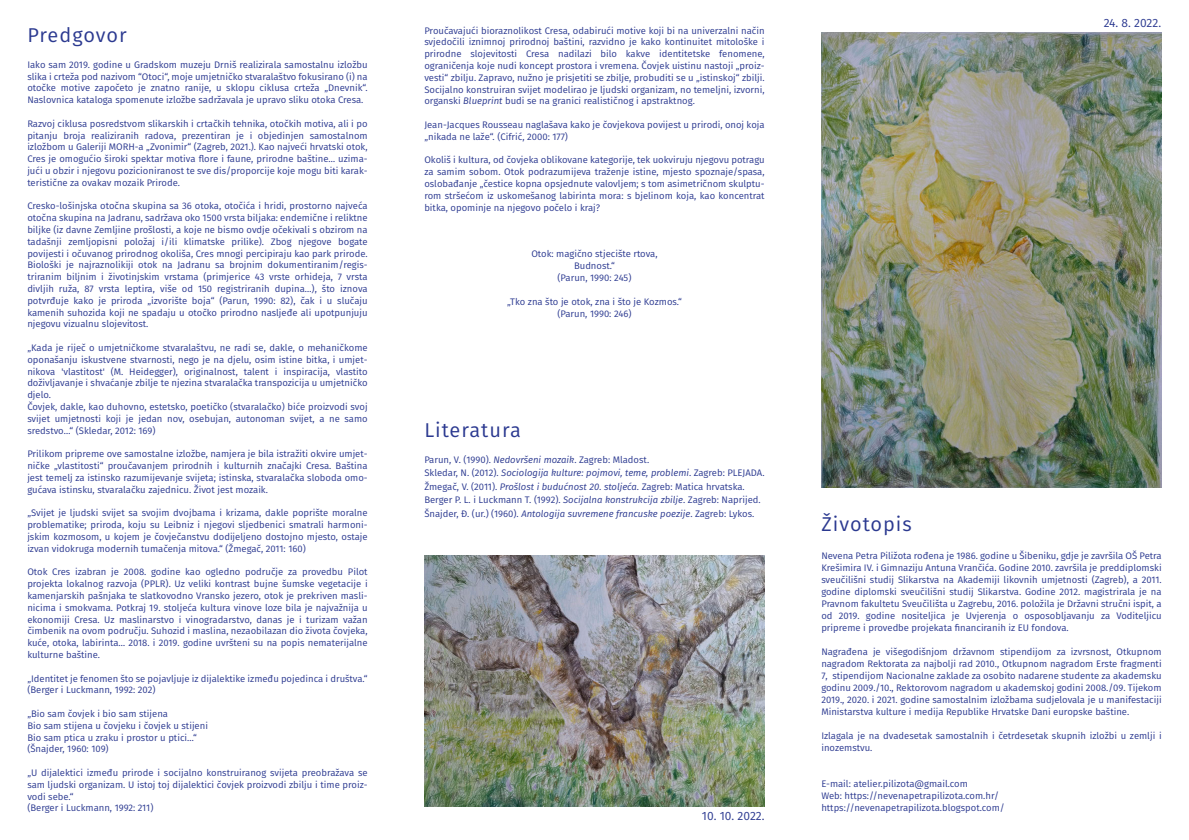
<style>
.page{position:relative;width:1189px;height:840px;background:#fff}
.page>*{position:absolute;margin:0;border:0;box-sizing:border-box;transform-origin:0 0}
.t1{font:20px "Fira Sans";letter-spacing:.05em;color:#2b3990}
.t2{font:12px "Fira Sans";color:#2b3990}
.t3{font:9.5px/11.8px "Fira Sans";color:#2b3990;text-align:justify}
.s1{font-style:italic}
</style>
<div class="page">
<img style="left:424px;top:555px;width:340px;height:252px">
<img style="left:821px;top:32px;width:340px;height:455px">
<h1 class="t1" style="left:27px;top:20px;width:101px">Predgovor</h1>
<p class="t3" style="left:27px;top:58px;width:342px">Iako sam 2019. godine u Gradskom muzeju Drniš realizirala samostalnu izložbu slika i crteža pod nazivom “Otoci“, moje umjetničko stvaralaštvo fokusirano (i) na otočke motive započeto je znatno ranije, u sklopu ciklusa crteža „Dnevnik“.<br>Naslovnica kataloga spomenute izložbe sadržavala je upravo sliku otoka Cresa.</p>
<p class="t3" style="left:27px;top:117px;width:342px">Razvoj ciklusa posredstvom slikarskih i crtačkih tehnika, otočkih motiva, ali i po pitanju broja realiziranih radova, prezentiran je i objedinjen samostalnom izložbom u Galeriji MORH-a „Zvonimir“ (Zagreb, 2021.). Kao najveći hrvatski otok, Cres je omogućio široki spektar motiva flore i faune, prirodne baštine… uzima&shy;jući u obzir i njegovu pozicioniranost te sve dis/proporcije koje mogu biti karak&shy;teristične za ovakav mozaik Prirode.</p>
<p class="t3" style="left:27px;top:200px;width:342px">Cresko-lošinjska otočna skupina sa 36 otoka, otočića i hridi, prostorno najveća otočna skupina na Jadranu, sadržava oko 1500 vrsta biljaka: endemične i reliktne biljke (iz davne Zemljine prošlosti, a koje ne bismo ovdje očekivali s obzirom na tadašnji zemljopisni položaj i/ili klimatske prilike). Zbog njegove bogate povijesti i očuvanog prirodnog okoliša, Cres mnogi percipiraju kao park prirode.<br>Biološki je najraznolikiji otok na Jadranu sa brojnim dokumentiranim/regis&shy;triranim biljnim i životinjskim vrstama (primjerice 43 vrste orhideja, 7 vrsta divljih ruža, 87 vrsta leptira, više od 150 registriranih dupina…), što iznova potvrđuje kako je priroda „izvorište boja“ (Parun, 1990: 82), čak i u slučaju kamenih suhozida koji ne spadaju u otočko prirodno nasljeđe ali upotpunjuju njegovu vizualnu slojevitost.</p>
<p class="t3" style="left:27px;top:342px;width:342px;text-align:left">„Kada je riječ o umjetničkome stvaralaštvu, ne radi se, dakle, o mehaničkome oponašanju iskustvene stvarnosti, nego je na djelu, osim istine bitka, i umjet&shy;nikova 'vlastitost' (M. Heidegger), originalnost, talent i inspiracija, vlastito doživljavanje i shvaćanje zbilje te njezina stvaralačka transpozicija u umjetničko djelo.<br>Čovjek, dakle, kao duhovno, estetsko, poetičko (stvaralačko) biće proizvodi svoj svijet umjetnosti koji je jedan nov, osebujan, autonoman svijet, a ne samo sredstvo…“ (Skledar, 2012: 169)</p>
<p class="t3" style="left:27px;top:448px;width:342px">Prilikom pripreme ove samostalne izložbe, namjera je bila istražiti okvire umjet&shy;ničke „vlastitosti“ proučavanjem prirodnih i kulturnih značajki Cresa. Baština jest temelj za istinsko razumijevanje svijeta; istinska, stvaralačka sloboda omo&shy;gućava istinsku, stvaralačku zajednicu. Život jest mozaik.</p>
<p class="t3" style="left:27px;top:507px;width:342px">„Svijet je ljudski svijet sa svojim dvojbama i krizama, dakle poprište moralne problematike; priroda, koju su Leibniz i njegovi sljedbenici smatrali harmoni&shy;jskim kozmosom, u kojem je čovječanstvu dodijeljeno dostojno mjesto, ostaje izvan vidokruga modernih tumačenja mitova.“ (Žmegač, 2011: 160)</p>
<p class="t3" style="left:27px;top:566px;width:342px">Otok Cres izabran je 2008. godine kao ogledno područje za provedbu Pilot projekta lokalnog razvoja (PPLR). Uz veliki kontrast bujne šumske vegetacije i kamenjarskih pašnjaka te slatkovodno Vransko jezero, otok je prekriven masli&shy;nicima i smokvama. Potkraj 19. stoljeća kultura vinove loze bila je najvažnija u ekonomiji Cresa. Uz maslinarstvo i vinogradarstvo, danas je i turizam važan čimbenik na ovom području. Suhozid i maslina, nezaobilazan dio života čovjeka, kuće, otoka, labirinta… 2018. i 2019. godine uvršteni su na popis nematerijalne kulturne baštine.</p>
<p class="t3" style="left:27px;top:672px;width:342px">„Identitet je fenomen što se pojavljuje iz dijalektike između pojedinca i društva.“ (Berger i Luckmann, 1992: 202)</p>
<p class="t3" style="left:27px;top:707px;width:182px;text-align:left">„Bio sam čovjek i bio sam stijena<br>Bio sam stijena u čovjeku i čovjek u stijeni Bio sam ptica u zraku i prostor u ptici…“ (Šnajder, 1960: 109)</p>
<p class="t3" style="left:27px;top:766px;width:342px;text-align:left">„U dijalektici između prirode i socijalno konstruiranog svijeta preobražava se sam ljudski organizam. U istoj toj dijalektici čovjek proizvodi zbilju i time proiz&shy;vodi sebe.“<br>(Berger i Luckmann, 1992: 211)</p>
<p class="t3" style="left:424px;top:24px;width:342px">Proučavajući bioraznolikost Cresa, odabirući motive koji bi na univerzalni način svjedočili iznimnoj prirodnoj baštini, razvidno je kako kontinuitet mitološke i prirodne slojevitosti Cresa nadilazi bilo kakve identitetske fenomene, ograničenja koje nudi koncept prostora i vremena. Čovjek uistinu nastoji „proiz&shy;vesti“ zbilju. Zapravo, nužno je prisjetiti se zbilje, probuditi se u „istinskoj“ zbilji.<br>Socijalno konstruiran svijet modelirao je ljudski organizam, no temeljni, izvorni, organski <span class="s1">Blueprint</span> budi se na granici realističnog i apstraktnog.</p>
<p class="t3" style="left:424px;top:119px;width:342px">Jean-Jacques Rousseau naglašava kako je čovjekova povijest u prirodi, onoj koja „nikada ne laže“. (Cifrić, 2000: 177)</p>
<p class="t3" style="left:424px;top:154px;width:342px">Okoliš i kultura, od čovjeka oblikovane kategorije, tek uokviruju njegovu potragu za samim sobom. Otok podrazumijeva traženje istine, mjesto spoznaje/spasa, oslobađanje „čestice kopna opsjednute valovljem; s tom asimetričnom skulptu&shy;rom stršećom iz uskomešanog labirinta mora: s bjelinom koja, kao koncentrat bitka, opominje na njegovo počelo i kraj?</p>
<p class="t3" style="left:531px;top:247px;width:128px;text-align:center">Otok: magično stjecište rtova,<br>Budnost.“<br>(Parun, 1990: 245)</p>
<p class="t3" style="left:507px;top:295px;width:176px;text-align:center">„Tko zna što je otok, zna i što je Kozmos.“ (Parun, 1990: 246)</p>
<h1 class="t1" style="left:424px;top:415px;width:98px">Literatura</h1>
<p class="t3" style="left:424px;top:452px;width:342px;line-height:13.5px;text-align:left">Parun, V. (1990). <span class="s1">Nedovršeni mozaik</span>. Zagreb: Mladost.<br>Skledar, N. (2012). <span class="s1">Sociologija kulture: pojmovi, teme, problemi</span>. Zagreb: PLEJADA.<br>Žmegač, V. (2011). <span class="s1">Prošlost i budućnost 20. stoljeća</span>. Zagreb: Matica hrvatska.<br>Berger P. L. i Luckmann T. (1992). <span class="s1">Socijalna konstrukcija zbilje</span>. Zagreb: Naprijed.<br>Šnajder, Đ. (ur.) (1960). <span class="s1">Antologija suvremene francuske poezije</span>. Zagreb: Lykos.</p>
<p class="t2" style="left:702px;top:807px;width:64px">10. 10. 2022.</p>
<p class="t2" style="left:1103px;top:14px;width:59px">24. 8. 2022.</p>
<h1 class="t1" style="left:821px;top:509px;width:92px">Životopis</h1>
<p class="t3" style="left:821px;top:549px;width:342px">Nevena Petra Piližota rođena je 1986. godine u Šibeniku, gdje je završila OŠ Petra Krešimira IV. i Gimnaziju Antuna Vrančića. Godine 2010. završila je preddiplomski sveučilišni studij Slikarstva na Akademiji likovnih umjetnosti (Zagreb), a 2011. godine diplomski sveučilišni studij Slikarstva. Godine 2012. magistrirala je na Pravnom fakultetu Sveučilišta u Zagrebu, 2016. položila je Državni stručni ispit, a od 2019. godine nositeljica je Uvjerenja o osposobljavanju za Voditeljicu pripreme i provedbe projekata financiranih iz EU fondova.</p>
<p class="t3" style="left:821px;top:645px;width:342px">Nagrađena je višegodišnjom državnom stipendijom za izvrsnost, Otkupnom nagradom Rektorata za najbolji rad 2010., Otkupnom nagradom Erste fragmenti 7, stipendijom Nacionalne zaklade za osobito nadarene studente za akademsku godinu 2009./10., Rektorovom nagradom u akademskoj godini 2008./09. Tijekom 2019., 2020. i 2021. godine samostalnim izložbama sudjelovala je u manifestaciji Ministarstva kulture i medija Republike Hrvatske Dani europske baštine.</p>
<p class="t3" style="left:821px;top:729px;width:342px">Izlagala je na dvadesetak samostalnih i četrdesetak skupnih izložbi u zemlji i inozemstvu.</p>
<p class="t3" style="left:821px;top:777px;width:185px;text-align:left">E-mail: atelier.pilizota@gmail.com<br>Web: https://nevenapetrapilizota.com.hr/ https://nevenapetrapilizota.blogspot.com/</p>
</div>
